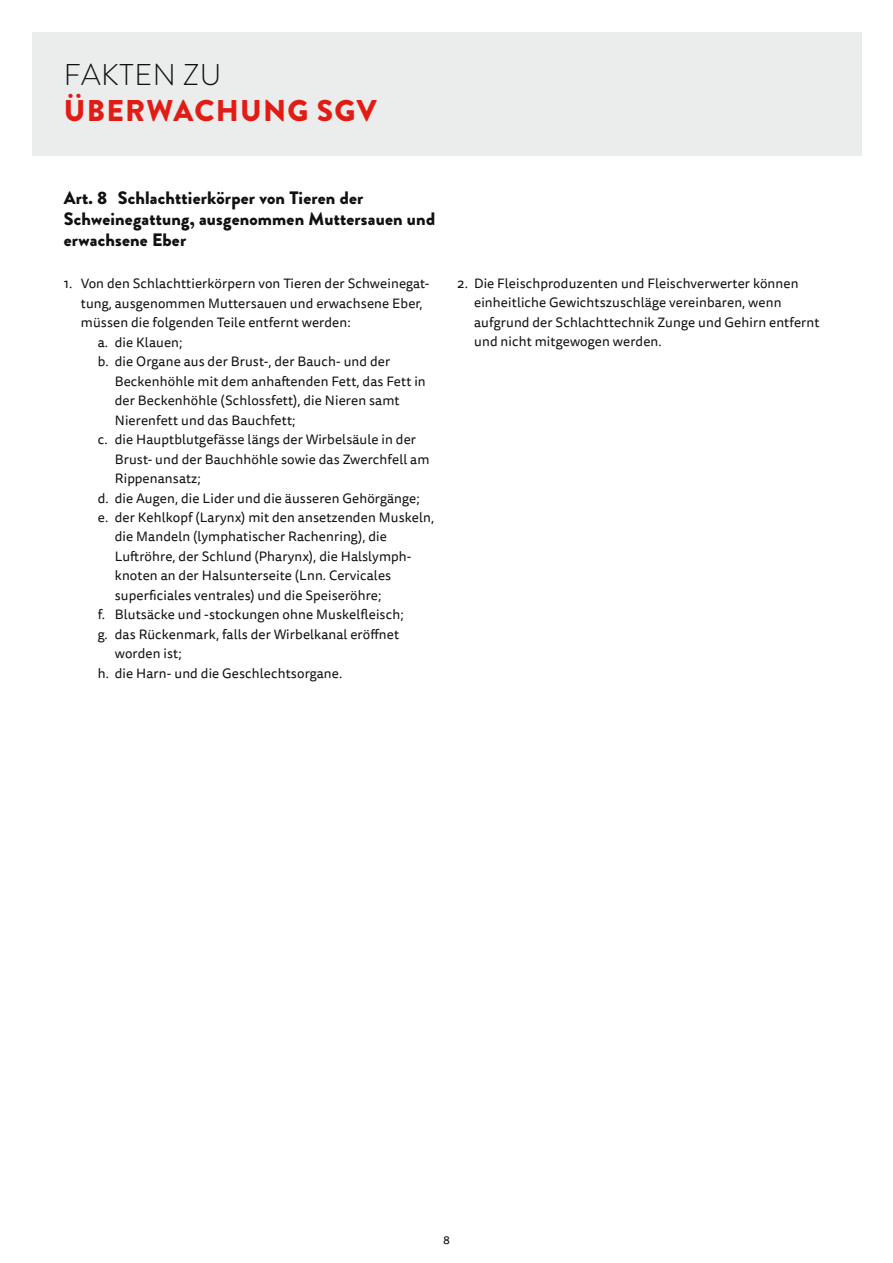
<style>
.page{position:relative;width:893px;height:1263px;background:#fff}
.page>*{position:absolute;margin:0;border:0;box-sizing:border-box;transform-origin:0 0}
.t1{font:900 30px "Brandon Grotesque";letter-spacing:.04em;color:#e11c15}
.t2{font:300 30px "Brandon Grotesque";letter-spacing:.02em;color:#11110f}
.t3{font:900 18px/21px "Brandon Grotesque";letter-spacing:.01em;color:#11110f}
.t4{font:13.5px/19.5px "Tisa Sans Pro";letter-spacing:.01em;color:#11110f}
.t5{font:12px "Tisa Sans Pro";color:#11110f}
</style>
<div class="page">
<div style="left:32px;top:32px;width:829px;height:123px;background:#ebecec"></div>
<h1 class="t2" style="left:64px;top:54px;width:159px">FAKTEN ZU</h1>
<h1 class="t1" style="left:64px;top:89px;width:314px">ÜBERWACHUNG SGV</h1>
<h2 class="t3" style="left:64px;top:187px;width:373px">Art. 8 Schlachttierkörper von Tieren der<br>Schweinegattung, ausgenommen Muttersauen und erwachsene Eber</h2>
<p class="t4" style="left:64px;top:274px;width:367px">1. Von den Schlachttierkörpern von Tieren der Schweinegat-</p>
<p class="t4" style="left:81px;top:293px;width:343px">tung, ausgenommen Muttersauen und erwachsene Eber,</p>
<p class="t4" style="left:81px;top:313px;width:271px">müssen die folgenden Teile entfernt werden:</p>
<p class="t4" style="left:98px;top:332px;width:86px">a. die Klauen;</p>
<p class="t4" style="left:98px;top:352px;width:294px">b. die Organe aus der Brust-, der Bauch- und der</p>
<p class="t4" style="left:115px;top:371px;width:312px">Beckenhöhle mit dem anhaftenden Fett, das Fett in</p>
<p class="t4" style="left:115px;top:391px;width:286px">der Beckenhöhle (Schlossfett), die Nieren samt</p>
<p class="t4" style="left:115px;top:410px;width:182px">Nierenfett und das Bauchfett;</p>
<p class="t4" style="left:98px;top:430px;width:320px">c. die Hauptblutgefässe längs der Wirbelsäule in der</p>
<p class="t4" style="left:115px;top:449px;width:316px">Brust- und der Bauchhöhle sowie das Zwerchfell am</p>
<p class="t4" style="left:115px;top:469px;width:88px">Rippenansatz;</p>
<p class="t4" style="left:98px;top:488px;width:323px">d. die Augen, die Lider und die äusseren Gehörgänge;</p>
<p class="t4" style="left:98px;top:508px;width:338px">e. der Kehlkopf (Larynx) mit den ansetzenden Muskeln,</p>
<p class="t4" style="left:115px;top:527px;width:274px">die Mandeln (lymphatischer Rachenring), die</p>
<p class="t4" style="left:115px;top:547px;width:297px">Luftröhre, der Schlund (Pharynx), die Halslymph-</p>
<p class="t4" style="left:115px;top:566px;width:278px">knoten an der Halsunterseite (Lnn. Cervicales</p>
<p class="t4" style="left:115px;top:586px;width:268px">superficiales ventrales) und die Speiseröhre;</p>
<p class="t4" style="left:98px;top:605px;width:307px">f. Blutsäcke und -stockungen ohne Muskelfleisch;</p>
<p class="t4" style="left:98px;top:625px;width:303px">g. das Rückenmark, falls der Wirbelkanal eröffnet</p>
<p class="t4" style="left:115px;top:644px;width:69px">worden ist;</p>
<p class="t4" style="left:98px;top:664px;width:246px">h. die Harn- und die Geschlechtsorgane.</p>
<p class="t4" style="left:474px;top:274px;width:347px;text-indent:-17px">2. Die Fleischproduzenten und Fleischverwerter können einheitliche Gewichtszuschläge vereinbaren, wenn aufgrund der Schlachttechnik Zunge und Gehirn entfernt und nicht mitgewogen werden.</p>
<p class="t5" style="left:443px;top:1231px;width:8px">8</p>
</div>
